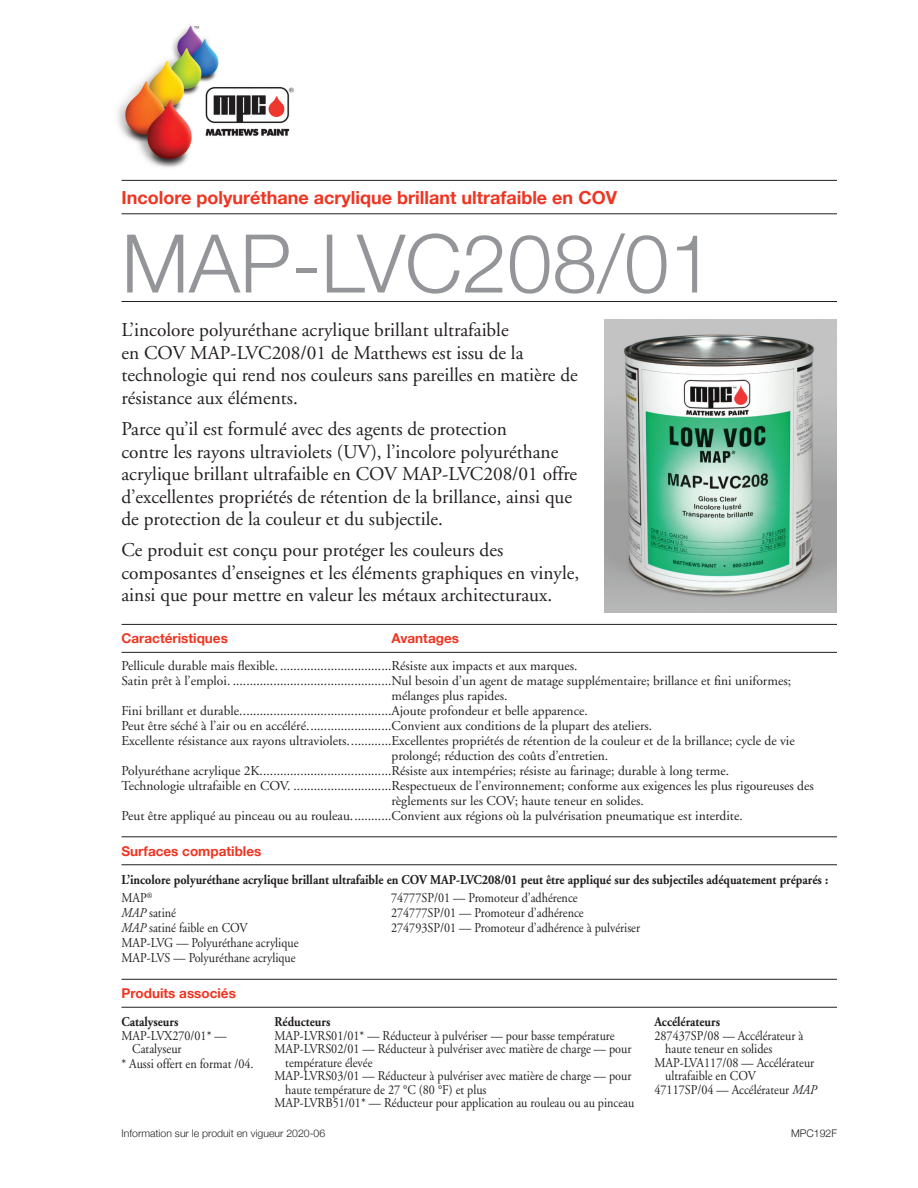
<style>
.page{position:relative;width:918px;height:1188px;background:#fff}
.page>*{position:absolute;margin:0;border:0;box-sizing:border-box;transform-origin:0 0}
.t1{font:300 81px "Helvetica Neue";color:#939598}
.t2{font:19.5px/22.5px "Adobe Garamond";color:#231f20}
.t3{font:700 18px "Helvetica Neue";color:#ef3522}
.Features_text_w_o_ru{font:13.5px/15px "Adobe Garamond";color:#231f20}
.Features_text_w_o_ru-2{font:13.5px/13.5px "Adobe Garamond";color:#231f20;scale:.9 1}
.Features_text_w_o_ru-3{font:700 13.5px "Adobe Garamond";color:#231f20;scale:.9 1}
.t4{font:700 13.5px "Helvetica Neue";color:#ef3522}
.Effective_Date{font:300 10.5px "Helvetica Neue";color:#231f20}
.s1{font-style:italic}
</style>
<div class="page">
<hr style="left:122px;top:180px;width:715px;height:1px;background:#231f20">
<hr style="left:122px;top:213px;width:715px;height:1px;background:#231f20">
<hr style="left:122px;top:301px;width:715px;height:1px;background:#231f20">
<img style="left:117px;top:25px;width:177px;height:143px">
<img style="left:605px;top:320px;width:232px;height:292px">
<hr style="left:122px;top:624px;width:715px;height:1px;background:#231f20">
<hr style="left:122px;top:652px;width:715px;height:1px;background:#231f20">
<hr style="left:122px;top:836px;width:715px;height:1px;background:#231f20">
<hr style="left:122px;top:864px;width:715px;height:1px;background:#231f20">
<hr style="left:122px;top:979px;width:715px;height:1px;background:#231f20">
<hr style="left:122px;top:1007px;width:715px;height:1px;background:#231f20">
<p class="t3" style="left:122px;top:184px;width:497px">Incolore polyuréthane acrylique brillant ultrafaible en COV</p>
<p class="t1" style="left:122px;top:198px;width:594px">MAP-LVC208/01</p>
<p class="t2" style="left:122px;top:319px;width:458px">L’incolore polyuréthane acrylique brillant ultrafaible<br>en COV MAP-LVC208/01 de Matthews est issu de la technologie qui rend nos couleurs sans pareilles en matière de résistance aux éléments.</p>
<p class="t2" style="left:122px;top:418px;width:457px">Parce qu’il est formulé avec des agents de protection<br>contre les rayons ultraviolets (UV), l’incolore polyuréthane acrylique brillant ultrafaible en COV MAP-LVC208/01 offre d’excellentes propriétés de rétention de la brillance, ainsi que de protection de la couleur et du subjectile.</p>
<p class="t2" style="left:122px;top:539px;width:459px">Ce produit est conçu pour protéger les couleurs des composantes d’enseignes et les éléments graphiques en vinyle, ainsi que pour mettre en valeur les métaux architecturaux.</p>
<p class="t4" style="left:122px;top:628px;width:108px">Caractéristiques</p>
<p class="Features_text_w_o_ru" style="left:122px;top:658px;width:457px">Pellicule durable mais flexible. .................................Résiste aux impacts et aux marques.</p>
<p class="Features_text_w_o_ru" style="left:392px;top:673px;width:401px;text-indent:-270px">Satin prêt à l’emploi. ...............................................Nul besoin d’un agent de matage supplémentaire; brillance et fini uniformes; mélanges plus rapides.</p>
<p class="Features_text_w_o_ru" style="left:122px;top:703px;width:468px">Fini brillant et durable.............................................Ajoute profondeur et belle apparence.</p>
<p class="Features_text_w_o_ru" style="left:122px;top:718px;width:532px">Peut être séché à l’air ou en accéléré.........................Convient aux conditions de la plupart des ateliers.</p>
<p class="Features_text_w_o_ru" style="left:392px;top:733px;width:405px;text-indent:-270px">Excellente résistance aux rayons ultraviolets.............Excellentes propriétés de rétention de la couleur et de la brillance; cycle de vie prolongé; réduction des coûts d’entretien.</p>
<p class="Features_text_w_o_ru" style="left:122px;top:763px;width:609px">Polyuréthane acrylique 2K.......................................Résiste aux intempéries; résiste au farinage; durable à long terme.</p>
<p class="Features_text_w_o_ru" style="left:392px;top:778px;width:424px;text-indent:-270px">Technologie ultrafaible en COV. .............................Respectueux de l’environnement; conforme aux exigences les plus rigoureuses des règlements sur les COV; haute teneur en solides.</p>
<p class="Features_text_w_o_ru" style="left:122px;top:808px;width:623px">Peut être appliqué au pinceau ou au rouleau............Convient aux régions où la pulvérisation pneumatique est interdite.</p>
<p class="t4" style="left:392px;top:628px;width:69px">Avantages</p>
<p class="t4" style="left:122px;top:840px;width:141px">Surfaces compatibles</p>
<p class="Features_text_w_o_ru-3" style="left:122px;top:872px;width:787px">L’incolore polyuréthane acrylique brillant ultrafaible en COV MAP-LVC208/01 peut être appliqué sur des subjectiles adéquatement préparés :</p>
<p class="Features_text_w_o_ru-2" style="left:122px;top:891px;width:36px">MAP<sup>®</sup></p>
<p class="Features_text_w_o_ru-2" style="left:122px;top:906px;width:62px"><span class="s1">MAP</span> satiné</p>
<p class="Features_text_w_o_ru-2" style="left:122px;top:921px;width:142px"><span class="s1">MAP</span> satiné faible en COV</p>
<p class="Features_text_w_o_ru-2" style="left:122px;top:936px;width:198px">MAP-LVG — Polyuréthane acrylique</p>
<p class="Features_text_w_o_ru-2" style="left:122px;top:951px;width:195px">MAP-LVS — Polyuréthane acrylique</p>
<p class="Features_text_w_o_ru-2" style="left:391px;top:891px;width:209px">74777SP/01 — Promoteur d’adhérence</p>
<p class="Features_text_w_o_ru-2" style="left:391px;top:906px;width:216px">274777SP/01 — Promoteur d’adhérence</p>
<p class="Features_text_w_o_ru-2" style="left:391px;top:921px;width:278px">274793SP/01 — Promoteur d’adhérence à pulvériser</p>
<p class="t4" style="left:122px;top:983px;width:116px">Produits associés</p>
<p class="Features_text_w_o_ru-3" style="left:122px;top:1014px;width:65px">Catalyseurs</p>
<p class="Features_text_w_o_ru-2" style="left:132px;top:1029px;width:106px;text-indent:-11px">MAP-LVX270/01* —<br>Catalyseur</p>
<p class="Features_text_w_o_ru-2" style="left:122px;top:1057px;width:148px">* Aussi offert en format /04.</p>
<p class="Features_text_w_o_ru-3" style="left:274px;top:1014px;width:64px">Réducteurs</p>
<p class="Features_text_w_o_ru-2" style="left:274px;top:1029px;width:379px">MAP-LVRS01/01* — Réducteur à pulvériser — pour basse température</p>
<p class="Features_text_w_o_ru-2" style="left:285px;top:1042px;width:386px;text-indent:-11px">MAP-LVRS02/01 — Réducteur à pulvériser avec matière de charge — pour température élevée</p>
<p class="Features_text_w_o_ru-2" style="left:285px;top:1069px;width:386px;text-indent:-11px">MAP-LVRS03/01 — Réducteur à pulvériser avec matière de charge — pour haute température de 27 °C (80 °F) et plus</p>
<p class="Features_text_w_o_ru-2" style="left:274px;top:1096px;width:401px">MAP-LVRB51/01* — Réducteur pour application au rouleau ou au pinceau</p>
<p class="Features_text_w_o_ru-3" style="left:654px;top:1014px;width:74px">Accélérateurs</p>
<p class="Features_text_w_o_ru-2" style="left:665px;top:1029px;width:155px;text-indent:-11px">287437SP/08 — Accélérateur à haute teneur en solides</p>
<p class="Features_text_w_o_ru-2" style="left:665px;top:1056px;width:167px;text-indent:-11px">MAP-LVA117/08 — Accélérateur ultrafaible en COV</p>
<p class="Features_text_w_o_ru-2" style="left:654px;top:1083px;width:182px">47117SP/04 — Accélérateur <span class="s1">MAP</span></p>
<p class="Effective_Date" style="left:122px;top:1124px;width:205px">Information sur le produit en vigueur 2020-06</p>
<p class="Effective_Date" style="left:791px;top:1124px;width:47px">MPC192F</p>
</div>
